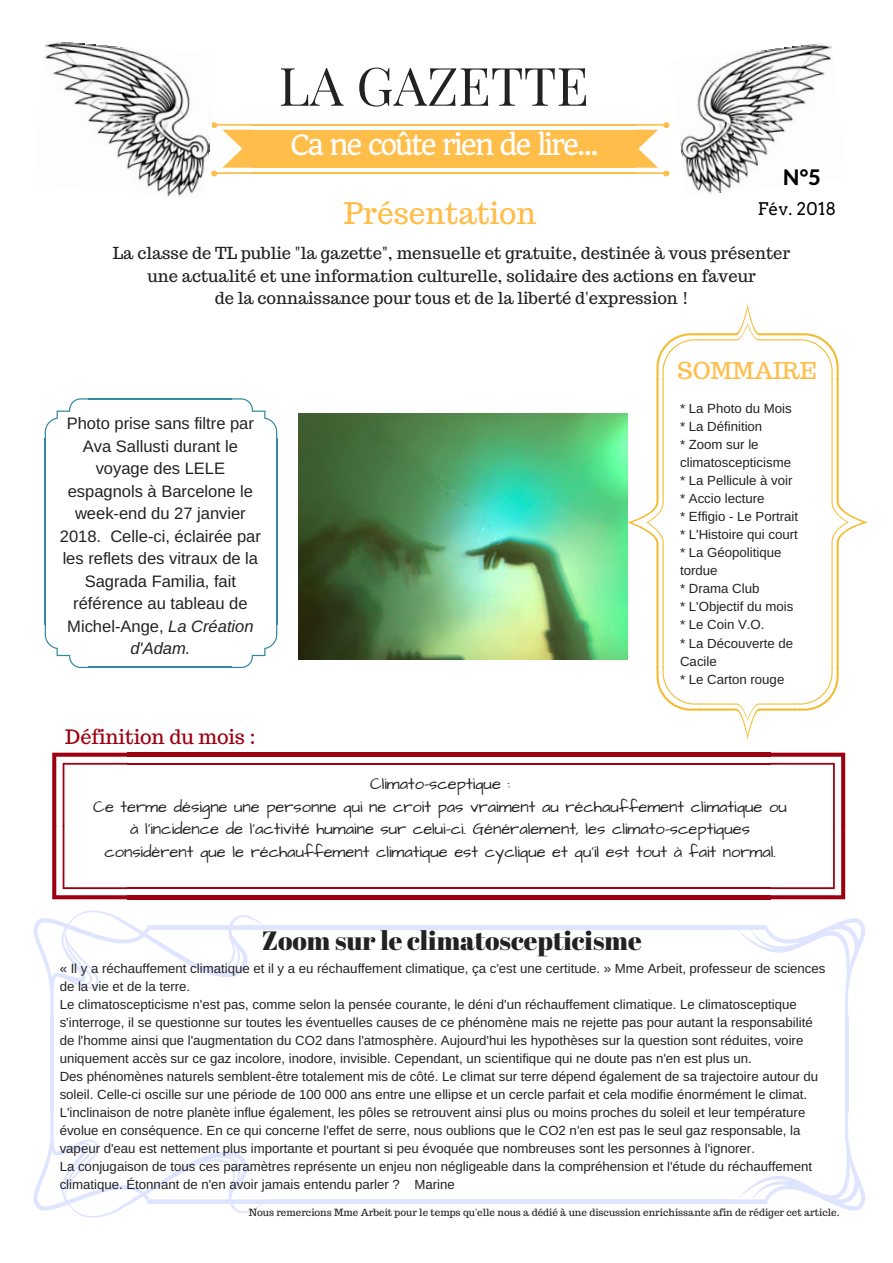
<style>
.page{position:relative;width:893px;height:1263px;background:#fff}
.page>*{position:absolute;margin:0;border:0;box-sizing:border-box;transform-origin:0 0}
.t1{font:52.95px "Playfair Display SC";color:#222}
.t2{font:29.85px "Trocchi";color:#ffbd4a}
.t3{font:27.3px "Quando";letter-spacing:-.085em;color:#fff}
.t4{font:26.55px "Abril Fatface";color:#222}
.t5{font:23.25px "Trocchi";color:#ffbd4a}
.t6{font:800 21.6px "Lato";color:#000}
.t7{font:19.8px "Trocchi";color:#9d0010}
.t8{font:17.25px "Arvo";letter-spacing:.02em;color:#000}
.t9{font:16.5px/22.5px "Architects Daughter";color:#222;text-align:center}
.t10{font:16.5px/22.5px "Arimo";color:#222;text-align:center}
.t11{font:16.5px/22.5px "Trocchi";color:#222;text-align:center}
.t12{font:13.2px/18px "Arimo";color:#222}
.t13{font:9.9px "Trocchi";color:#222}
.s1{font-style:italic}
</style>
<div class="page">
<img style="left:680px;top:43px;width:154px;height:151px">
<div style="left:252px;top:130px;width:384px;height:38px;background:#ffbd4a"></div>
<hr style="left:252px;top:172px;width:384px;height:2px;background:#ffbd4a">
<hr style="left:252px;top:124px;width:384px;height:2px;background:#ffbd4a">
<svg style="left:216px;top:123px;width:37px;height:53px"></svg>
<svg style="left:635px;top:122px;width:34px;height:55px"></svg>
<svg style="left:627px;top:304px;width:241px;height:436px"></svg>
<div style="left:0;top:713px;width:699px;height:61px;background:#fff"></div>
<svg style="left:52px;top:753px;width:76px;height:146px"></svg>
<svg style="left:770px;top:753px;width:75px;height:146px"></svg>
<hr style="left:127px;top:895px;width:643px;height:4px;background:#9d0010">
<hr style="left:127px;top:887px;width:643px;height:2px;background:#9d0010">
<hr style="left:127px;top:753px;width:643px;height:4px;background:#9d0010">
<hr style="left:127px;top:763px;width:643px;height:2px;background:#9d0010">
<img style="left:44px;top:41px;width:172px;height:156px">
<svg style="left:33px;top:1110px;width:236px;height:108px"></svg>
<div style="left:269px;top:1199px;width:460px;height:5px;background:#e0e5ff"></div>
<svg style="left:729px;top:1110px;width:136px;height:101px"></svg>
<hr style="left:845px;top:1017px;width:3px;height:94px;background:#5271ff">
<svg style="left:729px;top:918px;width:136px;height:101px"></svg>
<div style="left:269px;top:925px;width:460px;height:5px;background:#e0e5ff"></div>
<svg style="left:33px;top:910px;width:236px;height:109px"></svg>
<hr style="left:50px;top:1017px;width:3px;height:94px;background:#5271ff">
<svg style="left:45px;top:398px;width:43px;height:40px"></svg>
<hr style="left:45px;top:438px;width:1px;height:187px;background:#318ba2">
<svg style="left:45px;top:625px;width:44px;height:43px"></svg>
<hr style="left:88px;top:667px;width:144px;height:1px;background:#318ba2">
<svg style="left:231px;top:625px;width:46px;height:43px"></svg>
<hr style="left:276px;top:438px;width:1px;height:187px;background:#318ba2">
<svg style="left:232px;top:398px;width:45px;height:40px"></svg>
<hr style="left:88px;top:398px;width:144px;height:2px;background:#318ba2">
<img style="left:298px;top:413px;width:329px;height:247px">
<h1 class="t1" style="left:279px;top:49px;width:311px">LA GAZETTE</h1>
<h3 class="t3" style="left:290px;top:128px;width:310px">Ca ne coûte rien de lire...</h3>
<h2 class="t2" style="left:344px;top:194px;width:194px">Présentation</h2>
<h3 class="t6" style="left:783px;top:164px;width:39px">N°5</h3>
<h3 class="t8" style="left:758px;top:198px;width:80px">Fév. 2018</h3>
<p class="t11" style="left:113px;top:242px;width:679px">La classe de TL publie "la gazette", mensuelle et gratuite, destinée à vous présenter une actualité et une information culturelle, solidaire des actions en faveur<br>de la connaissance pour tous et de la liberté d'expression !</p>
<p class="t10" style="left:60px;top:412px;width:202px">Photo prise sans filtre par<br>Ava Sallusti durant le voyage des LELE espagnols à Barcelone le week-end du 27 janvier<br>2018. Celle-ci, éclairée par les reflets des vitraux de la<br>Sagrada Familia, fait référence au tableau de<br>Michel-Ange, <span class="s1">La Création d'Adam.</span></p>
<h3 class="t7" style="left:65px;top:724px;width:192px">Définition du mois :</h3>
<h3 class="t5" style="left:678px;top:355px;width:140px">SOMMAIRE</h3>
<p class="t12" style="left:680px;top:400px;width:120px">* La Photo du Mois * La Définition<br>* Zoom sur le climatoscepticisme * La Pellicule à voir * Accio lecture<br>* Effigio - Le Portrait * L'Histoire qui court * La Géopolitique tordue<br>* Drama Club<br>* L'Objectif du mois * Le Coin V.O.<br>* La Découverte de<br>Cacile<br>* Le Carton rouge</p>
<p class="t9" style="left:93px;top:773px;width:695px">Climato-sceptique :<br>Ce terme désigne une personne qui ne croit pas vraiment au réchauffement climatique ou à l'incidence de l'activité humaine sur celui-ci. Généralement, les climato-sceptiques considèrent que le réchauffement climatique est cyclique et qu'il est tout à fait normal.</p>
<h3 class="t4" style="left:262px;top:922px;width:381px">Zoom sur le climatoscepticisme</h3>
<p class="t12" style="left:60px;top:959px;width:767px">« Il y a réchauffement climatique et il y a eu réchauffement climatique, ça c'est une certitude. » Mme Arbeit, professeur de sciences de la vie et de la terre.<br>Le climatoscepticisme n'est pas, comme selon la pensée courante, le déni d'un réchauffement climatique. Le climatosceptique s'interroge, il se questionne sur toutes les éventuelles causes de ce phénomène mais ne rejette pas pour autant la responsabilité de l'homme ainsi que l'augmentation du CO2 dans l'atmosphère. Aujourd'hui les hypothèses sur la question sont réduites, voire uniquement accès sur ce gaz incolore, inodore, invisible. Cependant, un scientifique qui ne doute pas n'en est plus un.<br>Des phénomènes naturels semblent-être totalement mis de côté. Le climat sur terre dépend également de sa trajectoire autour du soleil. Celle-ci oscille sur une période de 100 000 ans entre une ellipse et un cercle parfait et cela modifie énormément le climat.<br>L'inclinaison de notre planète influe également, les pôles se retrouvent ainsi plus ou moins proches du soleil et leur température évolue en conséquence. En ce qui concerne l'effet de serre, nous oublions que le CO2 n'en est pas le seul gaz responsable, la vapeur d'eau est nettement plus importante et pourtant si peu évoquée que nombreuses sont les personnes à l'ignorer.<br>La conjugaison de tous ces paramètres représente un enjeu non négligeable dans la compréhension et l'étude du réchauffement climatique. Étonnant de n'en avoir jamais entendu parler ? Marine</p>
<p class="t13" style="left:249px;top:1206px;width:592px">Nous remercions Mme Arbeit pour le temps qu'elle nous a dédié à une discussion enrichissante afin de rédiger cet article.</p>
</div>
